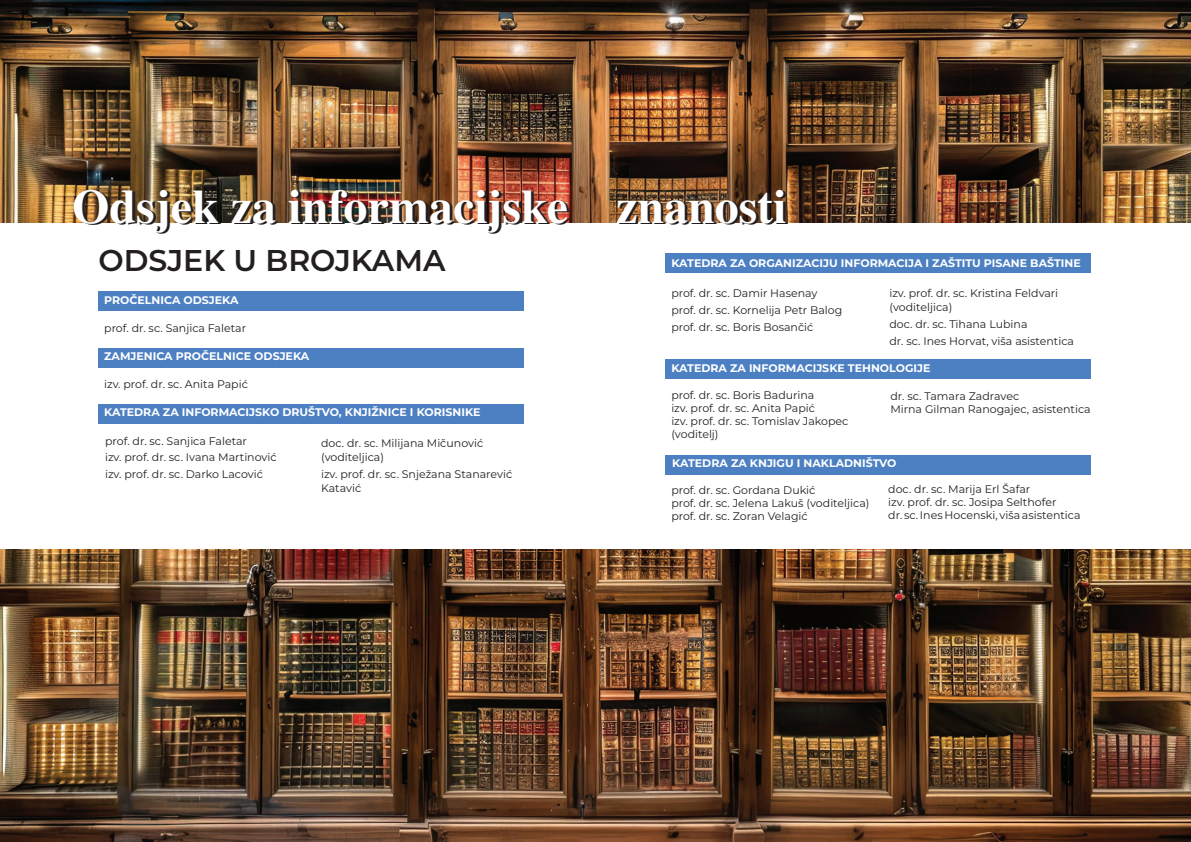
<style>
.page{position:relative;width:1191px;height:842px;background:#fff}
.page>*{position:absolute;margin:0;border:0;box-sizing:border-box;transform-origin:0 0}
.t1{font:700 48px "STIX General";color:#fff}
.t2{font:600 30px "Montserrat";color:#231f20}
.t3{font:11px/13px "Montserrat";color:#231f20}
.t4{font:700 11px "Montserrat";color:#fff}
</style>
<div class="page">
<img style="left:0;top:0;width:1191px;height:223px">
<img style="left:0;top:550px;width:1191px;height:292px">
<div style="left:99px;top:348px;width:425px;height:19px;background:#4c80c2"></div>
<div style="left:99px;top:291px;width:425px;height:20px;background:#4c80c2"></div>
<div style="left:665px;top:455px;width:426px;height:20px;background:#4c80c2"></div>
<div style="left:665px;top:360px;width:426px;height:19px;background:#4c80c2"></div>
<div style="left:665px;top:254px;width:426px;height:19px;background:#4c80c2"></div>
<div style="left:99px;top:404px;width:425px;height:20px;background:#4c80c2"></div>
<h1 class="t1" style="left:72px;top:172px;width:715px">Odsjek za informacijske znanosti</h1>
<h2 class="t2" style="left:99px;top:239px;width:348px">ODSJEK U BROJKAMA</h2>
<p class="t4" style="left:104px;top:293px;width:136px">PROČELNICA ODSJEKA</p>
<p class="t3" style="left:104px;top:322px;width:143px">prof. dr. sc. Sanjica Faletar</p>
<p class="t4" style="left:104px;top:349px;width:206px">ZAMJENICA PROČELNICE ODSJEKA</p>
<p class="t3" style="left:104px;top:378px;width:145px">izv. prof. dr. sc. Anita Papić</p>
<p class="t4" style="left:104px;top:405px;width:378px">KATEDRA ZA INFORMACIJSKO DRUŠTVO, KNJIŽNICE I KORISNIKE</p>
<p class="t3" style="left:105px;top:432px;width:173px;line-height:16.8px">prof. dr. sc. Sanjica Faletar<br>izv. prof. dr. sc. Ivana Martinović izv. prof. dr. sc. Darko Lacović</p>
<p class="t3" style="left:321px;top:435px;width:164px;line-height:14px">doc. dr. sc. Milijana Mičunović (voditeljica)</p>
<p class="t3" style="left:321px;top:466px;width:193px;line-height:14px">izv. prof. dr. sc. Snježana Stanarević<br>Katavić</p>
<p class="t4" style="left:671px;top:255px;width:411px">KATEDRA ZA ORGANIZACIJU INFORMACIJA I ZAŠTITU PISANE BAŠTINE</p>
<p class="t3" style="left:671px;top:284px;width:172px;line-height:16.8px">prof. dr. sc. Damir Hasenay prof. dr. sc. Kornelija Petr Balog prof. dr. sc. Boris Bosančić</p>
<p class="t3" style="left:889px;top:286px;width:170px;line-height:14px">izv. prof. dr. sc. Kristina Feldvari (voditeljica)</p>
<p class="t3" style="left:889px;top:315px;width:186px;line-height:16.8px">doc. dr. sc. Tihana Lubina<br>dr. sc. Ines Horvat, viša asistentica</p>
<p class="t4" style="left:671px;top:360px;width:261px">KATEDRA ZA INFORMACIJSKE TEHNOLOGIJE</p>
<p class="t3" style="left:671px;top:388px;width:179px">prof. dr. sc. Boris Badurina<br>izv. prof. dr. sc. Anita Papić<br>izv. prof. dr. sc. Tomislav Jakopec (voditelj)</p>
<p class="t3" style="left:890px;top:390px;width:202px">dr. sc. Tamara Zadravec<br>Mirna Gilman Ranogajec, asistentica</p>
<p class="t4" style="left:672px;top:455px;width:226px">KATEDRA ZA KNJIGU I NAKLADNIŠTVO</p>
<p class="t3" style="left:671px;top:483px;width:200px">prof. dr. sc. Gordana Dukić<br>prof. dr. sc. Jelena Lakuš (voditeljica) prof. dr. sc. Zoran Velagić</p>
<p class="t3" style="left:888px;top:482px;width:194px">doc. dr. sc. Marija Erl Šafar<br>izv. prof. dr. sc. Josipa Selthofer<br>dr. sc. Ines Hocenski, viša asistentica</p>
</div>
